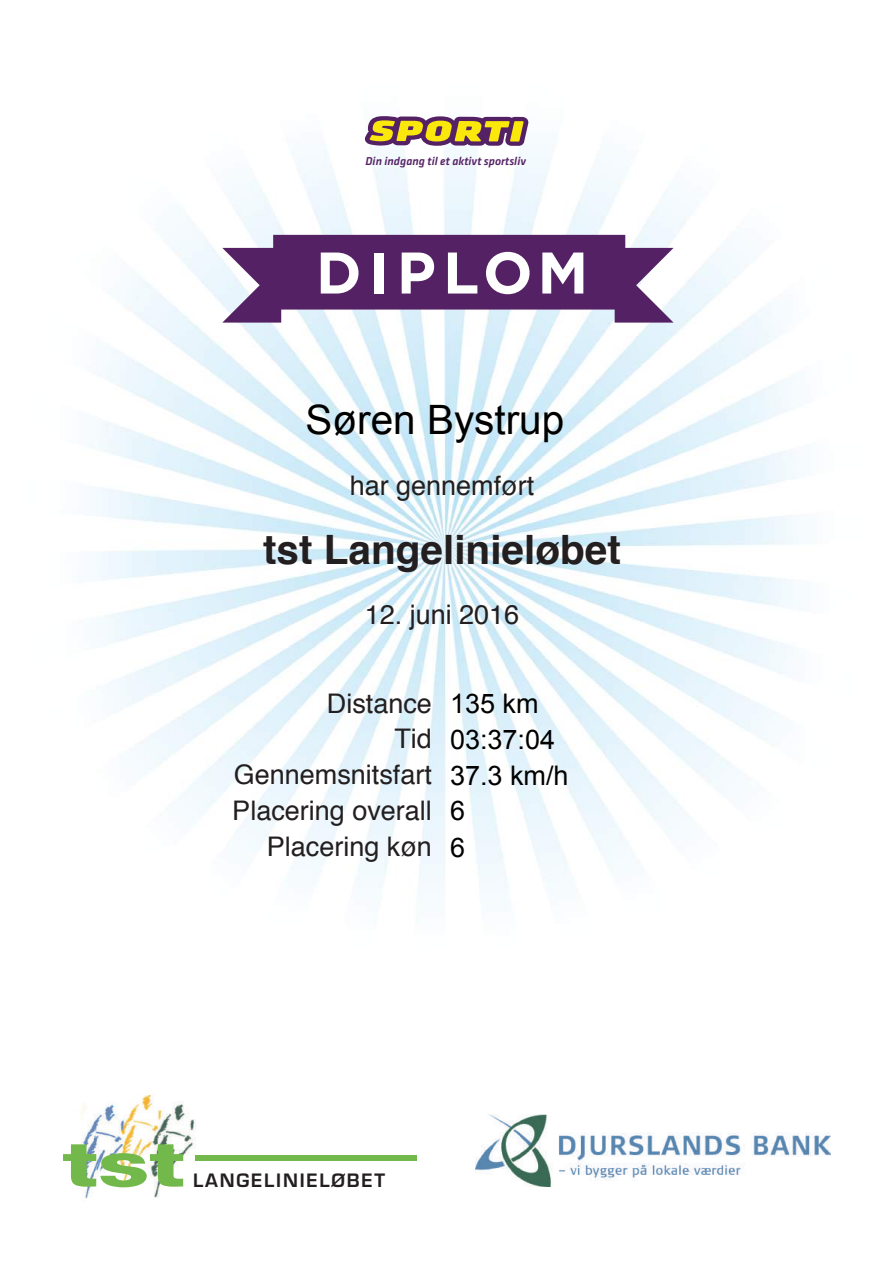
<style>
.page{position:relative;width:893px;height:1263px;background:#fff}
.page>*{position:absolute;margin:0;border:0;box-sizing:border-box;transform-origin:0 0}
.t1{font:800 62.25px "Helvetica Neue";color:#72b84b;scale:1.48 1}
.t2{font:700 58.5px "Gotham";letter-spacing:.12em;color:#fff}
.t3{font:700 40.5px "Helvetica";color:#231f20}
.t4{font:40.5px "Arial";color:#000}
.t5{font:27px/36px "Helvetica";color:#231f20;text-align:right}
.t6{font:27px/37.5px "Arial";color:#000}
.t7{font:600 18px "Eurostile";letter-spacing:.1em;color:#231f20}
.t8{font:italic 500 11.85px "Klavika";color:#552165}
</style>
<div class="page">
<img style="left:84px;top:133px;width:747px;height:1054px">
<svg style="left:365px;top:116px;width:164px;height:30px;background:#ab8b53"></svg>
<svg style="left:222px;top:235px;width:451px;height:88px;background:#764f85"></svg>
<img style="left:475px;top:1115px;width:355px;height:71px">
<img style="left:80px;top:1089px;width:122px;height:110px">
<div style="left:195px;top:1155px;width:221px;height:5px;background:#72b84b"></div>
<p class="t8" style="left:365px;top:155px;width:162px">Din indgang til et aktivt sportsliv</p>
<h2 class="t2" style="left:316px;top:239px;width:274px">DIPLOM</h2>
<h3 class="t4" style="left:306px;top:398px;width:260px">Søren Bystrup</h3>
<p class="t5" style="left:350px;top:468px;width:186px">har gennemført</p>
<h3 class="t3" style="left:263px;top:517px;width:359px">tst Langelinieløbet</h3>
<p class="t5" style="left:365px;top:597px;width:156px">12. juni 2016</p>
<p class="t5" style="left:232px;top:686px;width:201px">Distance<br>Tid<br>Gennemsnitsfart<br>Placering overall<br>Placering køn</p>
<p class="t6" style="left:450px;top:685px;width:90px">135 km</p>
<p class="t6" style="left:450px;top:722px;width:120px;line-height:36px">03:37:04<br>37.3 km/h</p>
<p class="t6" style="left:450px;top:791px;width:17px">6<br>6</p>
<h1 class="t1" style="left:62px;top:1127px;width:84px">tst</h1>
<p class="t7" style="left:193px;top:1169px;width:193px">LANGELINIELØBET</p>
</div>
